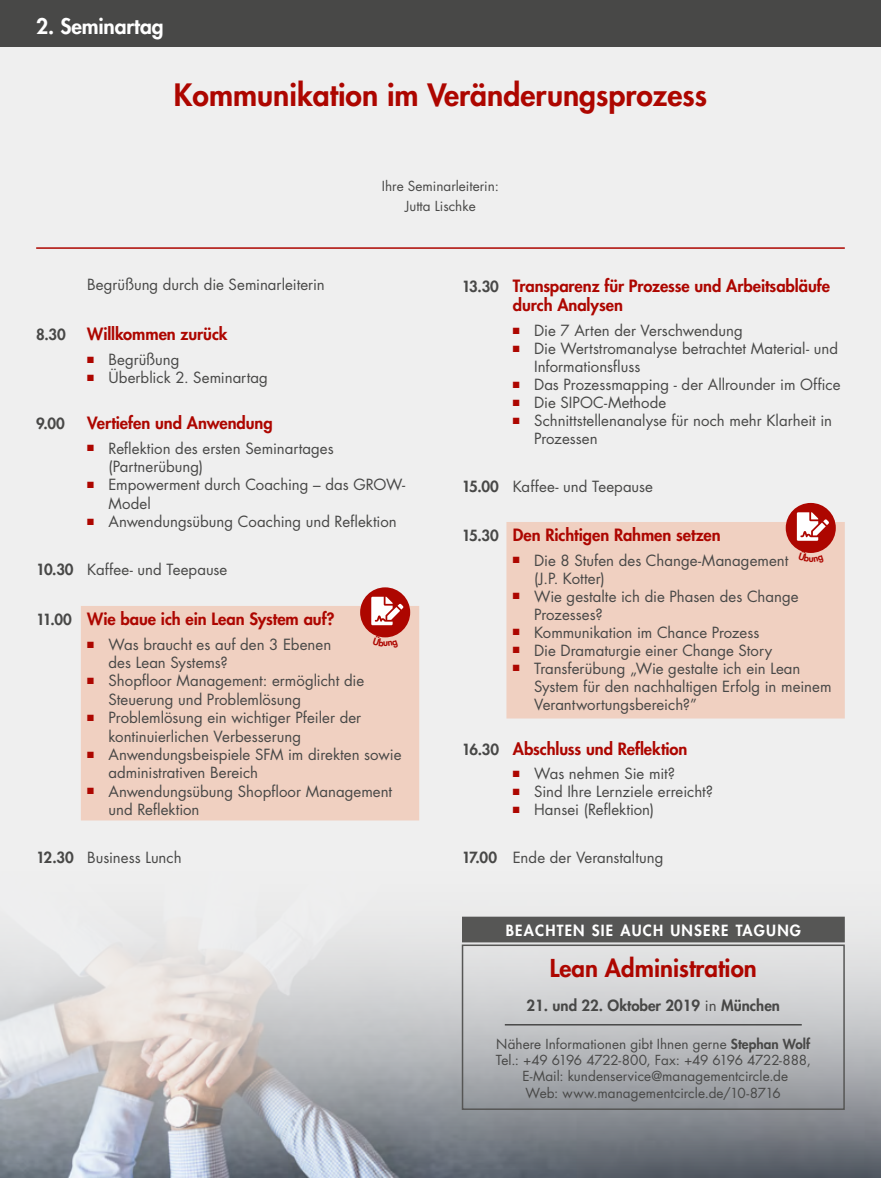
<style>
.page{position:relative;width:881px;height:1178px;background:#fff}
.page>*{position:absolute;margin:0;border:0;box-sizing:border-box;transform-origin:0 0}
.t1{font:800 30px "Futura Std";color:#ad0600}
.t2{font:800 24px "Futura Std";color:#ad0600}
.t3{font:800 21px "Futura Std";letter-spacing:-.005em;color:#fff}
.t4{font:800 16.5px/19.8px "Futura Std";letter-spacing:-.005em;color:#ad0600}
.t5{font:15px/18.3px "Futura Std";color:#484847}
.t6{font:800 15px "Futura Std";color:#484847}
.t7{font:800 15px "Futura Std";letter-spacing:.08em;color:#fff}
.t8{font:13.5px/16.2px "Futura Std";color:#484847;text-align:center}
.s1{color:#ad0600}
.s2{font-weight:800}
.s3{font-size:15px;color:#484847}
.s4{font-weight:400}
</style>
<div class="page">
<div style="left:0;top:0;width:880px;height:1178px;background:#efefef"></div>
<div style="left:0;top:0;width:880px;height:47px;background:#484847"></div>
<hr style="left:36px;top:247px;width:808px;height:2px;background:#ad0600">
<img style="left:0;top:916px;width:880px;height:262px">
<div style="left:506px;top:522px;width:338px;height:196px;background:#f0d0c1"></div>
<div style="left:81px;top:606px;width:338px;height:214px;background:#f0d0c1"></div>
<div style="left:462px;top:917px;width:381px;height:24px;background:#565655"></div>
<div style="left:462px;top:917px;width:382px;height:25px;border:2px solid #565655"></div>
<hr style="left:504px;top:1024px;width:297px;height:1px;background:#484847">
<div style="left:461px;top:944px;width:383px;height:166px;border:2px solid #565655"></div>
<div style="left:360px;top:587px;width:50px;height:50px;background:#ad0600;border-radius:50%"></div>
<svg style="left:371px;top:597px;width:32px;height:28px"></svg>
<div style="left:785px;top:503px;width:50px;height:50px;background:#ad0600;border-radius:50%"></div>
<svg style="left:796px;top:512px;width:32px;height:29px"></svg>
<svg style="left:375px;top:635px;width:21px;height:3px"></svg>
<svg style="left:801px;top:551px;width:19px;height:2px"></svg>
<h3 class="t3" style="left:36px;top:13px;width:129px">2. Seminartag</h3>
<h1 class="t1" style="left:174px;top:75px;width:534px">Kommunikation im Veränderungsprozess</h1>
<p class="t8" style="left:382px;top:176px;width:119px;line-height:20.4px">Ihre Seminarleiterin:<br>Jutta Lischke</p>
<p class="t5" style="left:87px;top:276px;width:239px">Begrüßung durch die Seminarleiterin</p>
<p class="t6" style="left:36px;top:325px;width:31px">8.30</p>
<p class="t4" style="left:87px;top:324px;width:142px">Willkommen zurück</p>
<p class="t5" style="left:87px;top:350px;width:94px"><span class="s1">■</span> Begrüßung</p>
<p class="t5" style="left:87px;top:369px;width:182px"><span class="s1">■</span> Überblick 2. Seminartag</p>
<p class="t6" style="left:36px;top:414px;width:30px">9.00</p>
<p class="t4" style="left:87px;top:413px;width:187px">Vertiefen und Anwendung</p>
<p class="t5" style="left:108px;top:439px;width:227px;text-indent:-21px"><span class="s1">■</span> Reflektion des ersten Seminartages (Partnerübung)</p>
<p class="t5" style="left:108px;top:476px;width:298px;text-indent:-21px"><span class="s1">■</span> Empowerment durch Coaching – das GROW-<br>Model</p>
<p class="t5" style="left:87px;top:512px;width:311px"><span class="s1">■</span> Anwendungsübung Coaching und Reflektion</p>
<p class="t5" style="left:36px;top:561px;width:193px"><span class="s2">10.30</span> Kaffee- und Teepause</p>
<p class="t4" style="left:36px;top:609px;width:300px"><span class="s3">11.00</span> Wie baue ich ein Lean System auf?</p>
<p class="t5" style="left:108px;top:635px;width:224px;text-indent:-21px"><span class="s1">■</span> Was braucht es auf den 3 Ebenen des Lean Systems?</p>
<p class="t5" style="left:108px;top:672px;width:257px;text-indent:-21px"><span class="s1">■</span> Shopfloor Management: ermöglicht die<br>Steuerung und Problemlösung</p>
<p class="t5" style="left:108px;top:709px;width:254px;text-indent:-21px"><span class="s1">■</span> Problemlösung ein wichtiger Pfeiler der kontinuierlichen Verbesserung</p>
<p class="t5" style="left:108px;top:745px;width:294px;text-indent:-21px"><span class="s1">■</span> Anwendungsbeispiele SFM im direkten sowie administrativen Bereich</p>
<p class="t5" style="left:108px;top:782px;width:285px;text-indent:-21px"><span class="s1">■</span> Anwendungsübung Shopfloor Management und Reflektion</p>
<p class="t5" style="left:36px;top:848px;width:147px"><span class="s2">12.30</span> Business Lunch</p>
<p class="t4" style="left:512px;top:276px;width:319px;text-indent:-51px"><span class="s3">13.30</span> Transparenz für Prozesse und Arbeitsabläufe durch Analysen</p>
<p class="t5" style="left:512px;top:321px;width:231px"><span class="s1">■</span> Die 7 Arten der Verschwendung</p>
<p class="t5" style="left:534px;top:339px;width:305px;text-indent:-21px"><span class="s1">■</span> Die Wertstromanalyse betrachtet Material- und<br>Informationsfluss</p>
<p class="t5" style="left:512px;top:375px;width:329px"><span class="s1">■</span> Das Prozessmapping - der Allrounder im Office</p>
<p class="t5" style="left:512px;top:393px;width:155px"><span class="s1">■</span> Die SIPOC-Methode</p>
<p class="t5" style="left:534px;top:411px;width:299px;text-indent:-21px"><span class="s1">■</span> Schnittstellenanalyse für noch mehr Klarheit in<br>Prozessen</p>
<p class="t5" style="left:461px;top:477px;width:193px"><span class="s2">15.00</span> Kaffee- und Teepause</p>
<p class="t4" style="left:461px;top:525px;width:260px"><span class="s3">15.30</span> Den Richtigen Rahmen setzen</p>
<p class="t5" style="left:534px;top:551px;width:256px;text-indent:-21px"><span class="s1">■</span> Die 8 Stufen des Change-Management (J.P. Kotter)</p>
<p class="t5" style="left:534px;top:587px;width:266px;text-indent:-21px"><span class="s1">■</span> Wie gestalte ich die Phasen des Change<br>Prozesses?</p>
<p class="t5" style="left:512px;top:623px;width:248px"><span class="s1">■</span> Kommunikation im Chance Prozess</p>
<p class="t5" style="left:512px;top:641px;width:261px"><span class="s1">■</span> Die Dramaturgie einer Change Story</p>
<p class="t5" style="left:534px;top:659px;width:299px;text-indent:-21px"><span class="s1">■</span> Transferübung „Wie gestalte ich ein Lean<br>System für den nachhaltigen Erfolg in meinem<br>Verantwortungsbereich?”</p>
<p class="t4" style="left:461px;top:739px;width:227px"><span class="s3">16.30</span> Abschluss und Reflektion</p>
<p class="t5" style="left:512px;top:765px;width:164px"><span class="s1">■</span> Was nehmen Sie mit?</p>
<p class="t5" style="left:512px;top:783px;width:202px"><span class="s1">■</span> Sind Ihre Lernziele erreicht?</p>
<p class="t5" style="left:512px;top:801px;width:143px"><span class="s1">■</span> Hansei (Reflektion)</p>
<p class="t5" style="left:461px;top:848px;width:203px"><span class="s2">17.00</span> Ende der Veranstaltung</p>
<p class="t7" style="left:505px;top:921px;width:296px">BEACHTEN SIE AUCH UNSERE TAGUNG</p>
<h2 class="t2" style="left:549px;top:953px;width:208px">Lean Administration</h2>
<p class="t6" style="left:526px;top:996px;width:255px">21. und 22. Oktober 2019 <span class="s4">in</span> München</p>
<p class="t8" style="left:495px;top:1036px;width:316px">Nähere Informationen gibt Ihnen gerne <span class="s2">Stephan Wolf </span>Tel.: +49 6196 4722-800, Fax: +49 6196 4722-888, E-Mail: kundenservice@managementcircle.de<br>Web: www.managementcircle.de/10-8716</p>
</div>
